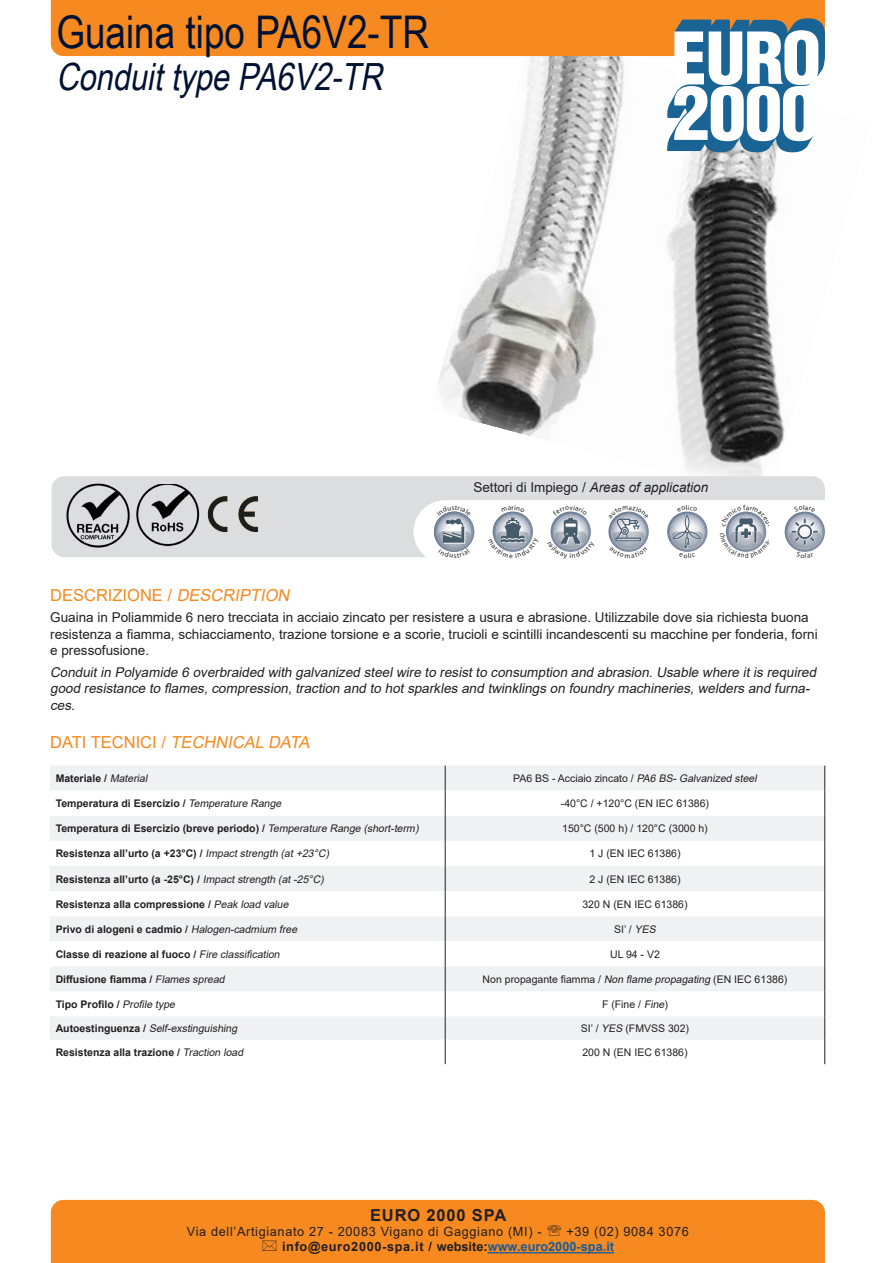
<style>
.page{position:relative;width:893px;height:1263px;background:#fff}
.page>*{position:absolute;margin:0;border:0;box-sizing:border-box;transform-origin:0 0}
.t1{font:45px "Arial Narrow";color:#001231}
.t2{font:italic 37.5px "Arial Narrow";color:#001231}
.t3{font:italic 16.5px "Arial";color:#f6891f}
.t4{font:16.5px "Arial";color:#f6891f}
.t5{font:700 16.5px "Arial";letter-spacing:.05em;color:#231f20}
.t6{font:13.5px/16.2px "Arial";color:#231f20}
.t7{font:italic 13.5px/16.2px "Arial";color:#231f20}
.t8{font:italic 13.5px "Arial";color:#231f20}
.t9{font:12.75px "Arial";letter-spacing:.05em;color:#231f20}
.t10{font:700 12.75px "Arial";color:#231f20}
.t11{font:700 10.5px "Arial";color:#231f20}
.t12{font:10.5px "Arial";color:#231f20}
.t13{font:italic 10.5px "Arial";color:#231f20}
.s1{font-style:normal}
.s2{font-style:italic}
.s3{font-weight:400;font-style:italic}
.s4{font-weight:700;font-style:normal}
.s5{color:#175d9e}
</style>
<div class="page">
<img style="left:438px;top:152px;width:359px;height:324px">
<div style="left:51px;top:1200px;width:774px;height:63px;background:#f6891f"></div>
<hr style="left:488px;top:1252px;width:126px;height:1px;background:#175d9e">
<svg style="left:51px;top:0;width:774px;height:152px"></svg>
<svg style="left:50px;top:766px;width:774px;height:274px;fill:#f0f1f2"></svg>
<svg style="left:50px;top:791px;width:774px;height:175px"></svg>
<svg style="left:445px;top:766px;width:1px;height:298px"></svg>
<svg style="left:824px;top:766px;width:1px;height:298px"></svg>
<div style="left:52px;top:476px;width:773px;height:81px;background:#dcdddf;border-radius:13px"></div>
<img style="left:207px;top:496px;width:51px;height:37px">
<img style="left:136px;top:484px;width:64px;height:63px">
<img style="left:66px;top:483px;width:64px;height:65px">
<svg style="left:548px;top:1225px;width:13px;height:11px"></svg>
<svg style="left:263px;top:1241px;width:14px;height:10px"></svg>
<svg style="left:413px;top:500px;width:412px;height:57px;background:#d7dbe0"></svg>
<p class="t1" style="left:56px;top:-1px;width:374px">Guaina tipo PA6V2-TR</p>
<p class="t2" style="left:56px;top:50px;width:337px">ConduittypePA6V2-TR</p>
<p class="t8" style="left:473px;top:479px;width:236px"><span class="s1">Settori di Impiego /</span> Areas of application</p>
<p class="t4" style="left:50px;top:584px;width:245px">DESCRIZIONE / <span class="s2">DESCRIPTION</span></p>
<p class="t6" style="left:50px;top:609px;width:769px">Guaina in Poliammide 6 nero trecciata in acciaio zincato per resistere a usura e abrasione. Utilizzabile dove sia richiesta buona resistenza a fiamma, schiacciamento, trazione torsione e a scorie, trucioli e scintilli incandescenti su macchine per fonderia, forni e pressofusione.</p>
<p class="t7" style="left:50px;top:664px;width:771px">Conduitin Polyamide 6 overbraided with galvanized steelwire to resistto consumption and abrasion.Usable where itis required good resistance to flames,compression,traction and to hotsparkles and twinklings on foundry machineries,welders and furna&shy;ces.</p>
<p class="t3" style="left:50px;top:730px;width:265px"><span class="s1">D AT I T E C N I C I /</span> TECHNICAL DATA</p>
<p class="t11" style="left:56px;top:771px;width:96px">Materiale / <span class="s3">Material</span></p>
<p class="t12" style="left:513px;top:771px;width:248px">PA6 B S - Ac c i a i o z i n c a to / <span class="s2">PA6 BS-Galvanized steel</span></p>
<p class="t11" style="left:56px;top:796px;width:230px">Temperatura di Esercizio / <span class="s3">Temperature Range</span></p>
<p class="t12" style="left:561px;top:796px;width:150px">-40°C / +120°C (EN IEC 61386)</p>
<p class="t11" style="left:56px;top:821px;width:367px">Temperatura di Esercizio (breve periodo) / <span class="s3">Temperature Range (short-term)</span></p>
<p class="t12" style="left:562px;top:821px;width:147px">150°C (500 h) / 120°C (3000 h)</p>
<p class="t11" style="left:56px;top:846px;width:277px">Resistenza all’urto (a +23°C) / <span class="s3">Impactstrength (at+23°C)</span></p>
<p class="t12" style="left:589px;top:846px;width:93px">1 J (EN IEC 61386)</p>
<p class="t11" style="left:56px;top:871px;width:272px">Resistenza all’urto (a -25°C) / <span class="s3">Impactstrength (at-25°C)</span></p>
<p class="t12" style="left:589px;top:871px;width:93px">2 J (EN IEC 61386)</p>
<p class="t11" style="left:56px;top:896px;width:237px">Resistenza alla compressione / <span class="s3">Peak load value</span></p>
<p class="t12" style="left:582px;top:897px;width:107px">320 N (EN IEC 61386)</p>
<p class="t11" style="left:56px;top:921px;width:246px">P rivo d i a l o g e n i e cad m i o / <span class="s3">Halogen-cadmium free</span></p>
<p class="t12" style="left:614px;top:922px;width:46px">SI’ / <span class="s2">YES</span></p>
<p class="t11" style="left:56px;top:946px;width:228px">Classe di reazione al fuoco / <span class="s3">Fire classification</span></p>
<p class="t12" style="left:610px;top:947px;width:51px">UL 94 - V2</p>
<p class="t11" style="left:56px;top:971px;width:173px">Diffusione fiamma / <span class="s3">Flames spread</span></p>
<p class="t12" style="left:483px;top:972px;width:306px">Non propagante fiamma / <span class="s2">Non flame propagating</span> (EN IEC 61386)</p>
<p class="t11" style="left:56px;top:996px;width:123px">Tipo Profilo / <span class="s3">Profile type</span></p>
<p class="t12" style="left:602px;top:997px;width:67px">F (Fine / <span class="s2">Fine</span>)</p>
<p class="t13" style="left:56px;top:1021px;width:185px"><span class="s4">A u to e s t i n g u e n z a /</span> Self-exstinguishing</p>
<p class="t12" style="left:581px;top:1021px;width:110px">SI’ / <span class="s2">YES</span> (FMVSS 302)</p>
<p class="t11" style="left:56px;top:1045px;width:192px">Resistenza alla trazione / <span class="s3">Traction load</span></p>
<p class="t12" style="left:582px;top:1045px;width:107px">200 N (EN IEC 61386)</p>
<p class="t5" style="left:370px;top:1203px;width:138px">EURO 2000 SPA</p>
<p class="t9" style="left:187px;top:1223px;width:356px">Via dell’Artigianato 27 - 20083 Vigano di Gaggiano (MI) -</p>
<p class="t9" style="left:566px;top:1223px;width:124px">+39 (02) 9084 3076</p>
<p class="t10" style="left:282px;top:1238px;width:333px">info@euro2000-spa.it / website:<span class="s5">www.euro2000-spa.it</span></p>
</div>
